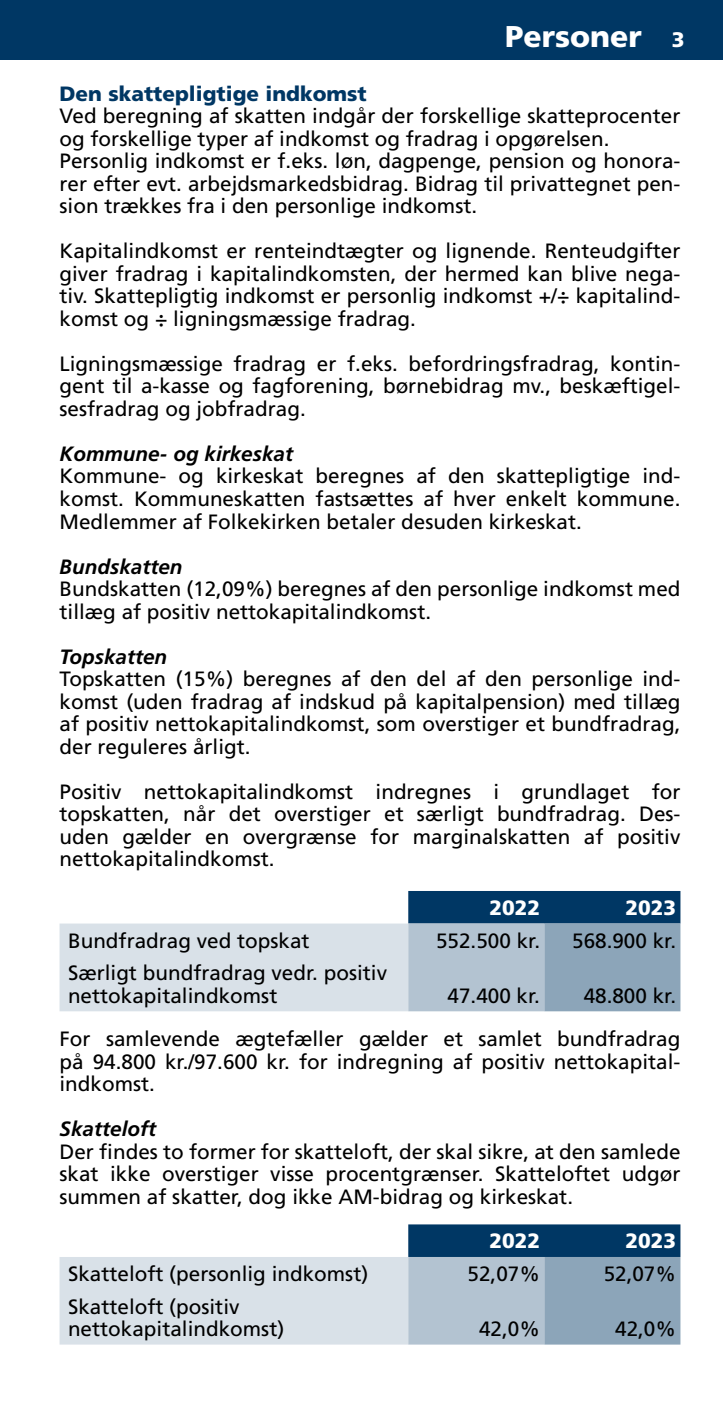
<style>
.page{position:relative;width:723px;height:1404px;background:#fff}
.page>*{position:absolute;margin:0;border:0;box-sizing:border-box;transform-origin:0 0}
.t1{font:900 30px "Frutiger LT Std";color:#fff}
.t2{font:20.7px/22.5px "Frutiger LT Std";color:#000;text-align:justify}
.t3{font:italic 700 20.7px "Frutiger LT Std";color:#000}
.t4{font:900 20.7px "Frutiger LT Std";color:#003764}
.t5{font:900 20.7px "Frutiger LT Std";color:#fff}
.s1{font-size:21px}
</style>
<div class="page">
<div style="left:0;top:0;width:723px;height:60px;background:#003764"></div>
<svg style="left:60px;top:891px;width:620px;height:120px;background:#b3c3d0"></svg>
<svg style="left:60px;top:1224px;width:620px;height:120px"></svg>
<h1 class="t1" style="left:505px;top:18px;width:181px">Personer <span class="s1">3</span></h1>
<p class="t4" style="left:60px;top:81px;width:309px">Den skattepligtige indkomst</p>
<p class="t2" style="left:60px;top:105px;width:622px;text-align:left">Ved beregning af skatten indgår der forskellige skatteprocenter og forskellige typer af indkomst og fradrag i opgørelsen .<br>Personlig indkomst er f .eks . løn, dagpenge, pension og honora&shy;rer efter evt . arbejdsmarkedsbidrag . Bidrag til privattegnet pen&shy;sion trækkes fra i den personlige indkomst .</p>
<p class="t2" style="left:60px;top:240px;width:622px">Kapitalindkomst er renteindtægter og lignende . Renteudgifter giver fradrag i kapitalindkomsten, der hermed kan blive nega&shy;tiv . Skattepligtig indkomst er personlig indkomst +/÷ kapitalind&shy;komst og ÷ ligningsmæssige fradrag .</p>
<p class="t2" style="left:60px;top:352px;width:622px">Ligningsmæssige fradrag er f .eks . befordringsfradrag, kontin&shy;gent til a-kasse og fagforening, børnebidrag mv ., beskæftigel&shy;sesfradrag og jobfradrag .</p>
<p class="t3" style="left:60px;top:441px;width:235px">Kommune- og kirkeskat</p>
<p class="t2" style="left:60px;top:465px;width:622px">Kommune- og kirkeskat beregnes af den skattepligtige ind&shy;komst . Kommuneskatten fastsættes af hver enkelt kommune .<br>Medlemmer af Folkekirken betaler desuden kirkeskat .</p>
<p class="t3" style="left:60px;top:554px;width:125px">Bundskatten</p>
<p class="t2" style="left:60px;top:577px;width:622px">Bundskatten (12,09%) beregnes af den personlige indkomst med tillæg af positiv nettokapitalindkomst .</p>
<p class="t3" style="left:60px;top:644px;width:109px">Topskatten</p>
<p class="t2" style="left:60px;top:667px;width:622px">Topskatten (15%) beregnes af den del af den personlige ind&shy;komst (uden fradrag af indskud på kapitalpension) med tillæg af positiv nettokapitalindkomst, som overstiger et bundfradrag, der reguleres årligt .</p>
<p class="t2" style="left:60px;top:780px;width:622px">Positiv nettokapitalindkomst indregnes i grundlaget for topskatten, når det overstiger et særligt bundfradrag . Des&shy;uden gælder en overgrænse for marginalskatten af positiv nettokapitalindkomst .</p>
<p class="t5" style="left:489px;top:895px;width:52px">2022</p>
<p class="t5" style="left:625px;top:895px;width:52px">2023</p>
<p class="t2" style="left:68px;top:929px;width:243px">Bundfradrag ved topskat</p>
<p class="t2" style="left:436px;top:929px;width:105px">552 .500 kr .</p>
<p class="t2" style="left:572px;top:929px;width:105px">568 .900 kr .</p>
<p class="t2" style="left:68px;top:961px;width:321px">Særligt bundfradrag vedr . positiv nettokapitalindkomst</p>
<p class="t2" style="left:59px;top:973px;width:622px;line-height:43.5px;text-align:right">48 .800 kr .<br>For samlevende ægtefæller gælder et samlet bundfradrag</p>
<p class="t2" style="left:59px;top:1050px;width:622px">på 94 .800 kr ./97 .600 kr . for indregning af positiv nettokapital&shy;indkomst .</p>
<p class="t3" style="left:60px;top:1116px;width:98px">Skatteloft</p>
<p class="t2" style="left:60px;top:1140px;width:622px">Der findes to former for skatteloft, der skal sikre, at den samlede skat ikke overstiger visse procentgrænser . Skatteloftet udgør summen af skatter, dog ikke AM-bidrag og kirkeskat .</p>
<p class="t5" style="left:489px;top:1228px;width:52px">2022</p>
<p class="t5" style="left:625px;top:1228px;width:52px">2023</p>
<p class="t2" style="left:68px;top:1262px;width:302px">Skatteloft (personlig indkomst)</p>
<p class="t2" style="left:467px;top:1262px;width:74px">52,07%</p>
<p class="t2" style="left:604px;top:1262px;width:74px">52,07%</p>
<p class="t2" style="left:68px;top:1294px;width:218px">Skatteloft (positiv nettokapitalindkomst)</p>
<p class="t2" style="left:447px;top:984px;width:94px">47 .400 kr .</p>
<p class="t2" style="left:479px;top:1317px;width:62px">42,0%</p>
<p class="t2" style="left:615px;top:1317px;width:62px">42,0%</p>
</div>
